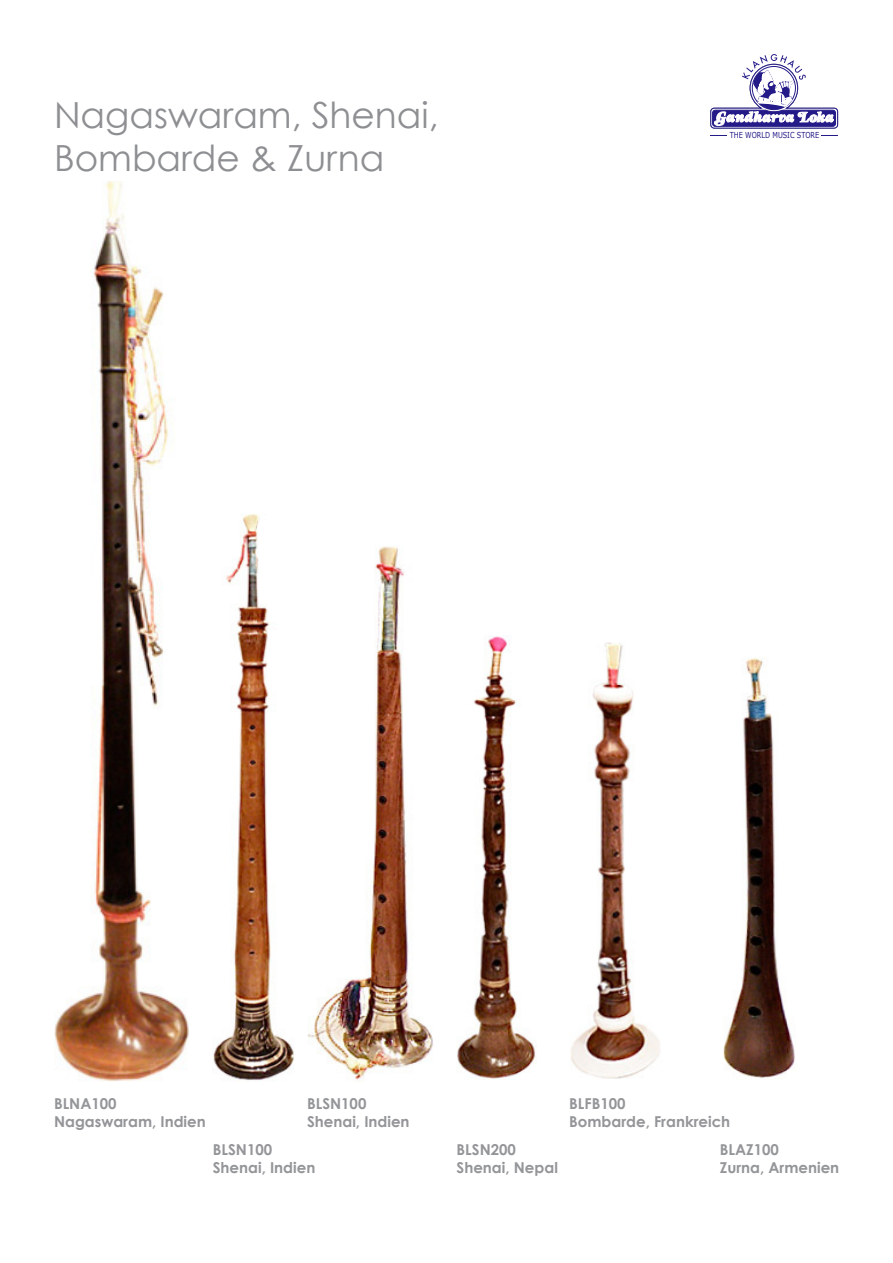
<style>
.page{position:relative;width:893px;height:1263px;background:#fff}
.page>*{position:absolute;margin:0;border:0;box-sizing:border-box;transform-origin:0 0}
.t1{font:36px/43.2px "Century Gothic";color:#8d8f92}
.t2{font:700 15px/18px "Century Gothic";color:#939598}
.t3{font:8.25px "Verdana";color:#251b88;scale:.8 1}
</style>
<div class="page">
<svg style="left:710px;top:54px;width:128px;height:75px"></svg>
<svg style="left:822px;top:135px;width:16px;height:1px"></svg>
<svg style="left:711px;top:135px;width:16px;height:1px"></svg>
<img style="left:54px;top:181px;width:135px;height:900px">
<img style="left:571px;top:642px;width:89px;height:437px">
<img style="left:724px;top:658px;width:71px;height:420px">
<img style="left:457px;top:635px;width:79px;height:444px">
<img style="left:308px;top:546px;width:125px;height:534px">
<img style="left:213px;top:514px;width:81px;height:567px">
<h1 class="t1" style="left:54px;top:92px;width:386px">Nagaswaram, Shenai,<br>Bombarde &amp; Zurna</h1>
<p class="t3" style="left:730px;top:130px;width:113px">THE WORLD MUSIC STORE</p>
<p class="t2" style="left:54px;top:1094px;width:153px">BLNA100<br>Nagaswaram, Indien</p>
<p class="t2" style="left:307px;top:1094px;width:104px">BLSN100<br>Shenai, Indien</p>
<p class="t2" style="left:569px;top:1094px;width:163px">BLFB100<br>Bombarde, Frankreich</p>
<p class="t2" style="left:720px;top:1140px;width:121px">BLAZ100<br>Zurna, Armenien</p>
<p class="t2" style="left:213px;top:1140px;width:104px">BLSN100<br>Shenai, Indien</p>
<p class="t2" style="left:457px;top:1140px;width:103px">BLSN200<br>Shenai, Nepal</p>
</div>
